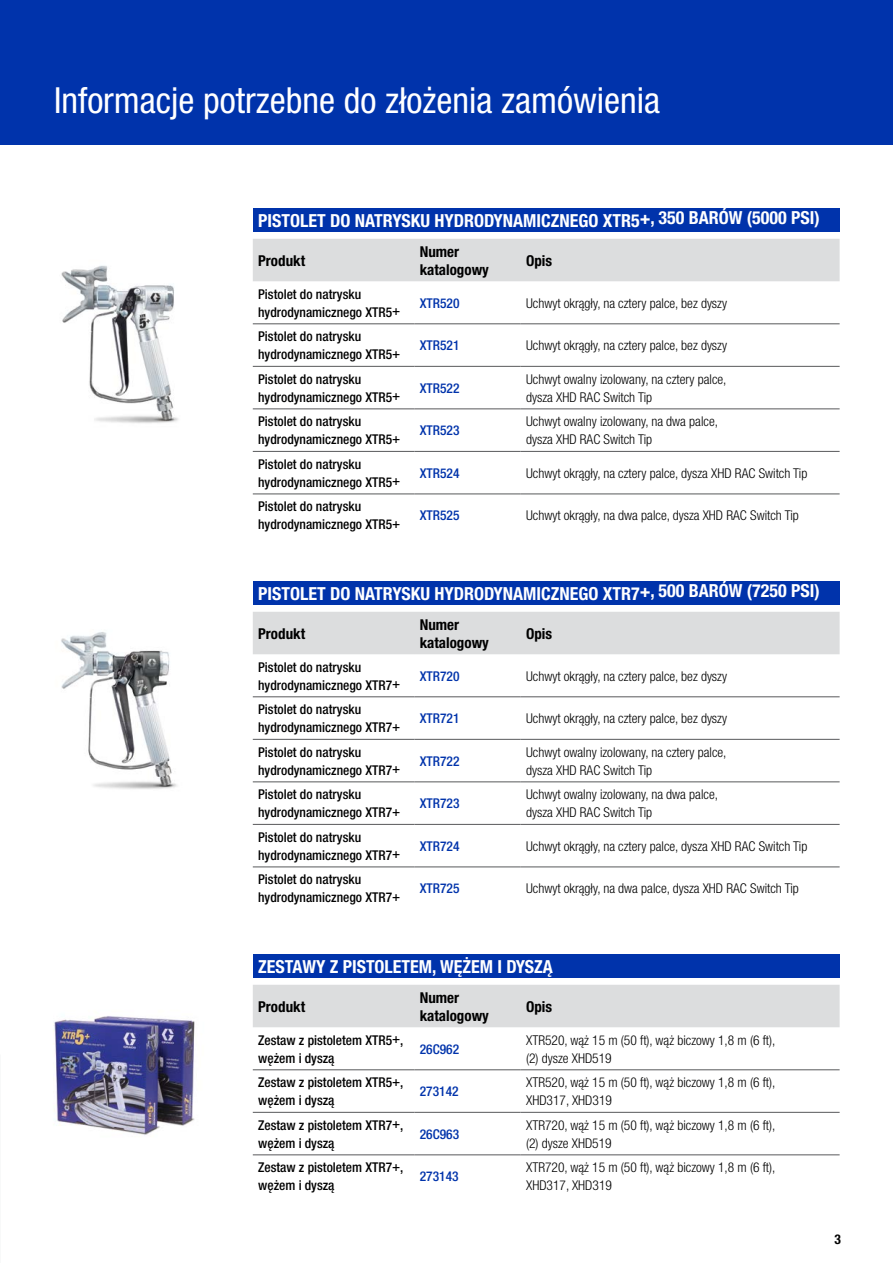
<style>
.page{position:relative;width:893px;height:1263px;background:#fff}
.page>*{position:absolute;margin:0;border:0;box-sizing:border-box;transform-origin:0 0}
.t1{font:condensed 36px "Helvetica Neue LTCE";color:#fff}
.t2{font:700 condensed 18px "Helvetica Neue LTCE";color:#fff}
.t3{font:700 condensed 15px/18px "Helvetica Neue LTCE";color:#000}
.t4{font:300 condensed 13.5px/18px "Helvetica Neue LTCE";color:#000}
.t5{font:500 condensed 13.5px/18px "Helvetica Neue LTCE";color:#000}
.t6{font:500 condensed 13.5px "Helvetica Neue LTCE";color:#0033ab}
.t7{font:700 condensed 13.5px "Helvetica Neue LT Std";color:#000}
</style>
<div class="page">
<div style="left:0;top:0;width:893px;height:145px;background:#0033ab"></div>
<img style="left:61px;top:265px;width:118px;height:158px">
<img style="left:61px;top:632px;width:116px;height:157px">
<img style="left:53px;top:1016px;width:142px;height:119px">
<div style="left:253px;top:209px;width:587px;height:23px;background:#0033ab"></div>
<div style="left:253px;top:239px;width:587px;height:42px;background:#dcddde"></div>
<hr style="left:253px;top:324px;width:161px;height:1px;background:#58595b">
<hr style="left:414px;top:324px;width:107px;height:1px;background:#58595b">
<hr style="left:521px;top:324px;width:319px;height:1px;background:#58595b">
<hr style="left:253px;top:366px;width:161px;height:1px;background:#58595b">
<hr style="left:414px;top:366px;width:107px;height:1px;background:#58595b">
<hr style="left:521px;top:366px;width:319px;height:1px;background:#58595b">
<hr style="left:253px;top:409px;width:161px;height:1px;background:#58595b">
<hr style="left:414px;top:409px;width:107px;height:1px;background:#58595b">
<hr style="left:521px;top:409px;width:319px;height:1px;background:#58595b">
<hr style="left:253px;top:451px;width:161px;height:1px;background:#58595b">
<hr style="left:414px;top:451px;width:107px;height:1px;background:#58595b">
<hr style="left:521px;top:451px;width:319px;height:1px;background:#58595b">
<hr style="left:253px;top:494px;width:161px;height:1px;background:#58595b">
<hr style="left:414px;top:494px;width:107px;height:1px;background:#58595b">
<hr style="left:521px;top:494px;width:319px;height:1px;background:#58595b">
<div style="left:253px;top:582px;width:587px;height:23px;background:#0033ab"></div>
<div style="left:253px;top:612px;width:587px;height:42px;background:#dcddde"></div>
<hr style="left:253px;top:696px;width:161px;height:1px;background:#58595b">
<hr style="left:414px;top:696px;width:107px;height:1px;background:#58595b">
<hr style="left:521px;top:696px;width:319px;height:1px;background:#58595b">
<hr style="left:253px;top:739px;width:161px;height:1px;background:#58595b">
<hr style="left:414px;top:739px;width:107px;height:1px;background:#58595b">
<hr style="left:521px;top:739px;width:319px;height:1px;background:#58595b">
<hr style="left:253px;top:782px;width:161px;height:1px;background:#58595b">
<hr style="left:414px;top:782px;width:107px;height:1px;background:#58595b">
<hr style="left:521px;top:782px;width:319px;height:1px;background:#58595b">
<hr style="left:253px;top:824px;width:161px;height:1px;background:#58595b">
<hr style="left:414px;top:824px;width:107px;height:1px;background:#58595b">
<hr style="left:521px;top:824px;width:319px;height:1px;background:#58595b">
<hr style="left:253px;top:867px;width:161px;height:1px;background:#58595b">
<hr style="left:414px;top:867px;width:107px;height:1px;background:#58595b">
<hr style="left:521px;top:867px;width:319px;height:1px;background:#58595b">
<div style="left:253px;top:955px;width:587px;height:23px;background:#0033ab"></div>
<div style="left:253px;top:985px;width:587px;height:42px;background:#dcddde"></div>
<hr style="left:253px;top:1069px;width:161px;height:1px;background:#58595b">
<hr style="left:414px;top:1069px;width:107px;height:1px;background:#58595b">
<hr style="left:521px;top:1069px;width:319px;height:1px;background:#58595b">
<hr style="left:253px;top:1112px;width:161px;height:1px;background:#58595b">
<hr style="left:414px;top:1112px;width:107px;height:1px;background:#58595b">
<hr style="left:521px;top:1112px;width:319px;height:1px;background:#58595b">
<hr style="left:253px;top:1154px;width:161px;height:1px;background:#58595b">
<hr style="left:414px;top:1154px;width:107px;height:1px;background:#58595b">
<hr style="left:521px;top:1154px;width:319px;height:1px;background:#58595b">
<h1 class="t1" style="left:54px;top:80px;width:608px">Informacje potrzebne do złożenia zamówienia</h1>
<h2 class="t2" style="left:258px;top:210px;width:563px">PISTOLET DO NATRYSKU HYDRODYNAMICZNEGO XTR5+, 350 BARÓW (5000 PSI)</h2>
<p class="t3" style="left:258px;top:251px;width:48px">Produkt</p>
<p class="t3" style="left:420px;top:242px;width:71px">Numer katalogowy</p>
<p class="t3" style="left:526px;top:251px;width:28px">Opis</p>
<p class="t5" style="left:258px;top:285px;width:144px">Pistolet do natrysku hydrodynamicznego XTR5+</p>
<p class="t6" style="left:420px;top:295px;width:41px">XTR520</p>
<p class="t4" style="left:526px;top:294px;width:202px">Uchwyt okrągły, na cztery palce, bez dyszy</p>
<p class="t5" style="left:258px;top:327px;width:144px">Pistolet do natrysku hydrodynamicznego XTR5+</p>
<p class="t6" style="left:420px;top:337px;width:41px">XTR521</p>
<p class="t4" style="left:526px;top:337px;width:202px">Uchwyt okrągły, na cztery palce, bez dyszy</p>
<p class="t5" style="left:258px;top:370px;width:144px">Pistolet do natrysku hydrodynamicznego XTR5+</p>
<p class="t6" style="left:420px;top:380px;width:41px">XTR522</p>
<p class="t4" style="left:526px;top:370px;width:202px">Uchwyt owalny izolowany, na cztery palce, dysza XHD RAC Switch Tip</p>
<p class="t5" style="left:258px;top:412px;width:144px">Pistolet do natrysku hydrodynamicznego XTR5+</p>
<p class="t6" style="left:420px;top:422px;width:41px">XTR523</p>
<p class="t4" style="left:526px;top:413px;width:193px">Uchwyt owalny izolowany, na dwa palce, dysza XHD RAC Switch Tip</p>
<p class="t5" style="left:258px;top:455px;width:144px">Pistolet do natrysku hydrodynamicznego XTR5+</p>
<p class="t6" style="left:420px;top:465px;width:41px">XTR524</p>
<p class="t4" style="left:526px;top:464px;width:283px">Uchwyt okrągły, na cztery palce, dysza XHD RAC Switch Tip</p>
<p class="t5" style="left:258px;top:497px;width:144px">Pistolet do natrysku hydrodynamicznego XTR5+</p>
<p class="t6" style="left:420px;top:508px;width:41px">XTR525</p>
<p class="t4" style="left:526px;top:507px;width:274px">Uchwyt okrągły, na dwa palce, dysza XHD RAC Switch Tip</p>
<h2 class="t2" style="left:258px;top:583px;width:563px">PISTOLET DO NATRYSKU HYDRODYNAMICZNEGO XTR7+, 500 BARÓW (7250 PSI)</h2>
<p class="t3" style="left:258px;top:624px;width:48px">Produkt</p>
<p class="t3" style="left:420px;top:615px;width:71px">Numer katalogowy</p>
<p class="t3" style="left:526px;top:624px;width:28px">Opis</p>
<p class="t5" style="left:258px;top:658px;width:144px">Pistolet do natrysku hydrodynamicznego XTR7+</p>
<p class="t6" style="left:420px;top:668px;width:41px">XTR720</p>
<p class="t4" style="left:526px;top:667px;width:202px">Uchwyt okrągły, na cztery palce, bez dyszy</p>
<p class="t5" style="left:258px;top:700px;width:144px">Pistolet do natrysku hydrodynamicznego XTR7+</p>
<p class="t6" style="left:420px;top:710px;width:41px">XTR721</p>
<p class="t4" style="left:526px;top:709px;width:202px">Uchwyt okrągły, na cztery palce, bez dyszy</p>
<p class="t5" style="left:258px;top:743px;width:144px">Pistolet do natrysku hydrodynamicznego XTR7+</p>
<p class="t6" style="left:420px;top:753px;width:41px">XTR722</p>
<p class="t4" style="left:526px;top:743px;width:202px">Uchwyt owalny izolowany, na cztery palce, dysza XHD RAC Switch Tip</p>
<p class="t5" style="left:258px;top:785px;width:144px">Pistolet do natrysku hydrodynamicznego XTR7+</p>
<p class="t6" style="left:420px;top:795px;width:41px">XTR723</p>
<p class="t4" style="left:526px;top:785px;width:193px">Uchwyt owalny izolowany, na dwa palce, dysza XHD RAC Switch Tip</p>
<p class="t5" style="left:258px;top:828px;width:144px">Pistolet do natrysku hydrodynamicznego XTR7+</p>
<p class="t6" style="left:420px;top:838px;width:41px">XTR724</p>
<p class="t4" style="left:526px;top:837px;width:283px">Uchwyt okrągły, na cztery palce, dysza XHD RAC Switch Tip</p>
<p class="t5" style="left:258px;top:870px;width:144px">Pistolet do natrysku hydrodynamicznego XTR7+</p>
<p class="t6" style="left:420px;top:880px;width:41px">XTR725</p>
<p class="t4" style="left:526px;top:879px;width:274px">Uchwyt okrągły, na dwa palce, dysza XHD RAC Switch Tip</p>
<h2 class="t2" style="left:258px;top:956px;width:296px">ZESTAWY Z PISTOLETEM, WĘŻEM I DYSZĄ</h2>
<p class="t3" style="left:258px;top:997px;width:48px">Produkt</p>
<p class="t3" style="left:420px;top:988px;width:71px">Numer katalogowy</p>
<p class="t3" style="left:526px;top:997px;width:28px">Opis</p>
<p class="t5" style="left:258px;top:1031px;width:147px">Zestaw z pistoletem XTR5+, wężem i dyszą</p>
<p class="t6" style="left:420px;top:1041px;width:41px">26C962</p>
<p class="t4" style="left:526px;top:1031px;width:251px">XTR520, wąż 15 m (50 ft), wąż biczowy 1,8 m (6 ft), (2) dysze XHD519</p>
<p class="t5" style="left:258px;top:1073px;width:147px">Zestaw z pistoletem XTR5+, wężem i dyszą</p>
<p class="t6" style="left:420px;top:1083px;width:40px">273142</p>
<p class="t4" style="left:526px;top:1073px;width:251px">XTR520, wąż 15 m (50 ft), wąż biczowy 1,8 m (6 ft),<br>XHD317, XHD319</p>
<p class="t5" style="left:258px;top:1116px;width:147px">Zestaw z pistoletem XTR7+, wężem i dyszą</p>
<p class="t6" style="left:420px;top:1126px;width:41px">26C963</p>
<p class="t4" style="left:526px;top:1116px;width:251px">XTR720, wąż 15 m (50 ft), wąż biczowy 1,8 m (6 ft), (2) dysze XHD519</p>
<p class="t5" style="left:258px;top:1158px;width:147px">Zestaw z pistoletem XTR7+, wężem i dyszą</p>
<p class="t6" style="left:420px;top:1168px;width:40px">273143</p>
<p class="t4" style="left:526px;top:1158px;width:251px">XTR720, wąż 15 m (50 ft), wąż biczowy 1,8 m (6 ft),<br>XHD317, XHD319</p>
<p class="t7" style="left:834px;top:1231px;width:8px">3</p>
</div>
